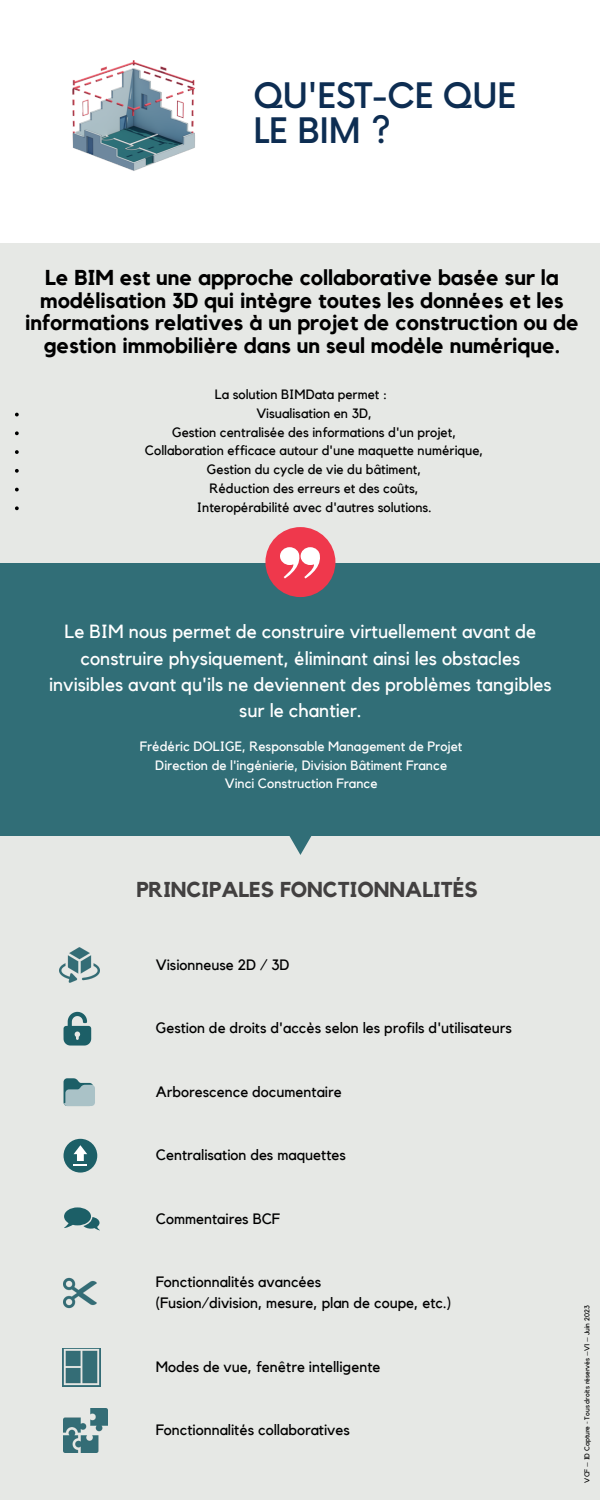
<style>
.page{position:relative;width:600px;height:1500px;background:#fff}
.page>*{position:absolute;margin:0;border:0;box-sizing:border-box;transform-origin:0 0}
.t1{font:500 34.3px/34.7px "Now";letter-spacing:-.025em;color:#0d2d52}
.t2{font:700 21.5px/22.5px "Kollektif";color:#000;text-align:center}
.t3{font:700 21.5px "Kollektif";color:#424040}
.t4{font:19px/26.2px "Kollektif";color:#fff;text-align:center}
.t5{font:15px/21px "Kollektif";color:#000}
.t6{font:13.5px/18.8px "Kollektif";color:#000;text-align:center}
.t7{font:13.5px/18.8px "Kollektif";color:#fff;text-align:center}
.t8{font:7px "Kollektif";color:#000}
</style>
<div class="page">
<div style="left:0;top:562px;width:600px;height:304px;background:#316e77"></div>
<div style="left:0;top:243px;width:600px;height:320px;background:#e6e8e5"></div>
<div style="left:0;top:837px;width:600px;height:663px;background:#e6e8e5"></div>
<svg style="left:275px;top:836px;width:50px;height:19px"></svg>
<div style="left:265px;top:527px;width:70px;height:70px;background:#ef384c;border-radius:50%"></div>
<svg style="left:280px;top:547px;width:40px;height:31px"></svg>
<div style="left:64px;top:1139px;width:33px;height:34px;background:#1c5f67;border-radius:50%"></div>
<svg style="left:74px;top:1145px;width:13px;height:21px"></svg>
<svg style="left:64px;top:1207px;width:36px;height:24px"></svg>
<svg style="left:64px;top:1012px;width:27px;height:34px"></svg>
<svg style="left:64px;top:1078px;width:31px;height:28px"></svg>
<img style="left:72px;top:60px;width:123px;height:111px">
<img style="left:59px;top:947px;width:41px;height:36px">
<img style="left:64px;top:1277px;width:33px;height:32px">
<img style="left:62px;top:1349px;width:38px;height:37px">
<img style="left:64px;top:1409px;width:43px;height:43px">
<svg style="left:15px;top:413px;width:4px;height:3px"></svg>
<svg style="left:15px;top:431px;width:4px;height:4px"></svg>
<svg style="left:15px;top:450px;width:4px;height:4px"></svg>
<svg style="left:15px;top:469px;width:4px;height:4px"></svg>
<svg style="left:15px;top:488px;width:4px;height:3px"></svg>
<svg style="left:15px;top:506px;width:4px;height:4px"></svg>
<h1 class="t1" style="left:253px;top:81px;width:265px">QU'EST-CE QUE<br>LE BIM ?</h1>
<h2 class="t2" style="left:25px;top:267px;width:555px">Le BIM est une approche collaborative basée sur la modélisation 3D qui intègre toutes les données et les informations relatives à un projet de construction ou de gestion immobilière dans un seul modèle numérique.</h2>
<p class="t6" style="left:215px;top:386px;width:174px">La solution BIMData permet :</p>
<p class="t6" style="left:145px;top:404px;width:340px">Visualisation en 3D,<br>Gestion centralisée des informations d'un projet, Collaboration efficace autour d'une maquette numérique, Gestion du cycle de vie du bâtiment,<br>Réduction des erreurs et des coûts,<br>Interopérabilité avec d'autres solutions.</p>
<p class="t4" style="left:49px;top:619px;width:504px">Le BIM nous permet de construire virtuellement avant de construire physiquement, éliminant ainsi les obstacles invisibles avant qu'ils ne deviennent des problèmes tangibles sur le chantier.</p>
<p class="t7" style="left:140px;top:737px;width:324px">Frédéric DOLIGE, Responsable Management de Projet<br>Direction de l'ingénierie, Division Bâtiment France<br>Vinci Construction France</p>
<h2 class="t3" style="left:136px;top:880px;width:343px">PRINCIPALES FONCTIONNALITÉS</h2>
<p class="t5" style="left:156px;top:954px;width:135px">Visionneuse 2D / 3D</p>
<p class="t5" style="left:156px;top:1018px;width:358px">Gestion de droits d'accès selon les profils d'utilisateurs</p>
<p class="t5" style="left:156px;top:1081px;width:187px">Arborescence documentaire</p>
<p class="t5" style="left:156px;top:1145px;width:192px">Centralisation des maquettes</p>
<p class="t5" style="left:156px;top:1208px;width:126px">Commentaires BCF</p>
<p class="t5" style="left:156px;top:1272px;width:297px">Fonctionnalités avancées<br>(Fusion/division, mesure, plan de coupe, etc.)</p>
<p class="t5" style="left:156px;top:1357px;width:226px">Modes de vue, fenêtre intelligente</p>
<p class="t5" style="left:156px;top:1420px;width:196px">Fonctionnalités collaboratives</p>
<p class="t8" style="left:584px;top:1483px;width:178px;rotate:-90deg">VCF – ID Capture - Tous droits réservés –V1 – Juin 2023</p>
</div>
